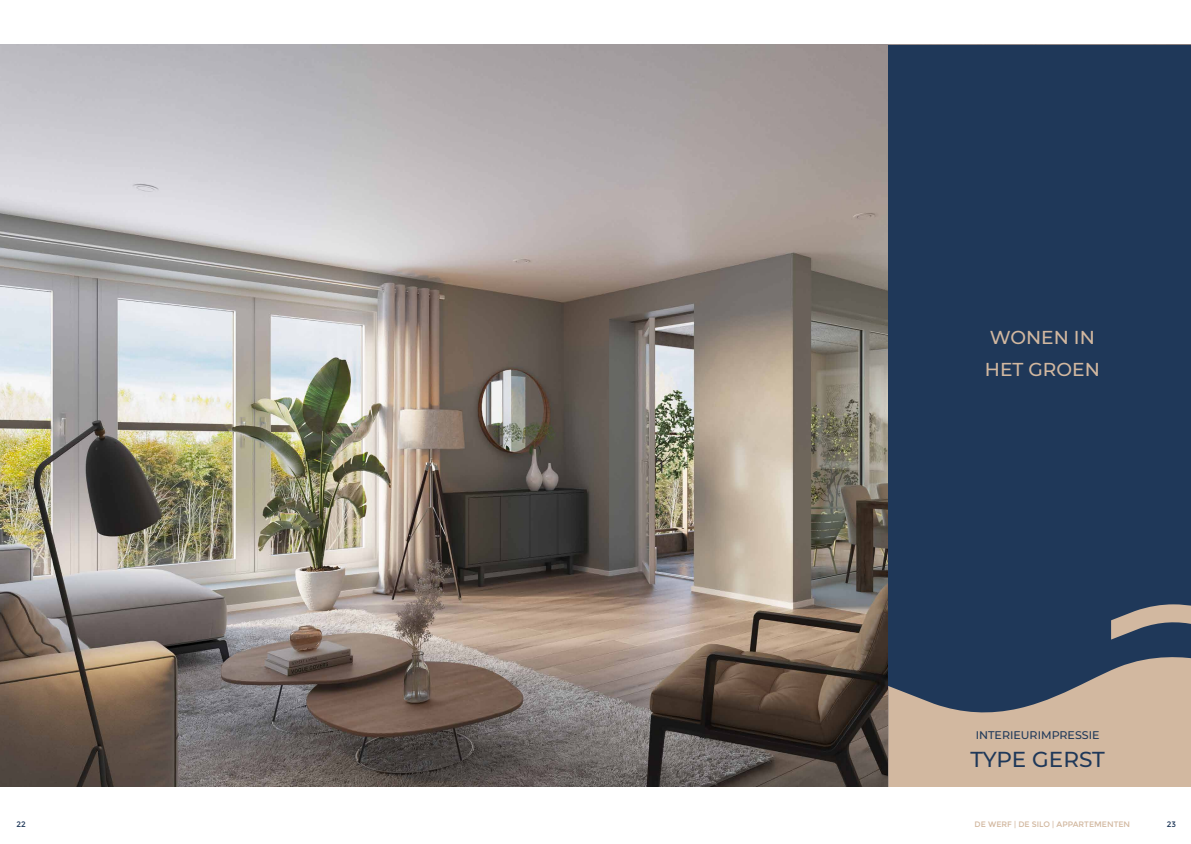
<style>
.page{position:relative;width:1191px;height:844px;background:#fff}
.page>*{position:absolute;margin:0;border:0;box-sizing:border-box;transform-origin:0 0}
.t1{font:500 21.53px "Montserrat";letter-spacing:-.01em;color:#1f3859}
.t2{font:500 18.64px/31.1px "Montserrat";color:#d2b8a0}
.t3{font:500 11.03px "Montserrat";color:#1f3859}
.t4{font:7.88px "Montserrat";color:#d2b8a0}
.t5{font:7.88px "Montserrat";color:#1f3859}
</style>
<div class="page">
<img style="left:0;top:45px;width:888px;height:741px">
<div style="left:888px;top:45px;width:303px;height:741px;background:#1f3859"></div>
<svg style="left:888px;top:660px;width:303px;height:126px;fill:#d2b8a0"></svg>
<svg style="left:1111px;top:604px;width:80px;height:56px"></svg>
<h2 class="t2" style="left:985px;top:321px;width:116px">WONEN IN<br>HET GROEN</h2>
<h3 class="t3" style="left:975px;top:726px;width:125px">INTERIEURIMPRESSIE</h3>
<h1 class="t1" style="left:970px;top:743px;width:136px">TYPE GERST</h1>
<p class="t5" style="left:16px;top:819px;width:11px">22</p>
<p class="t4" style="left:974px;top:819px;width:157px">DE WERF | DE SILO | APPARTEMENTEN</p>
<p class="t5" style="left:1166px;top:819px;width:11px">23</p>
</div>
